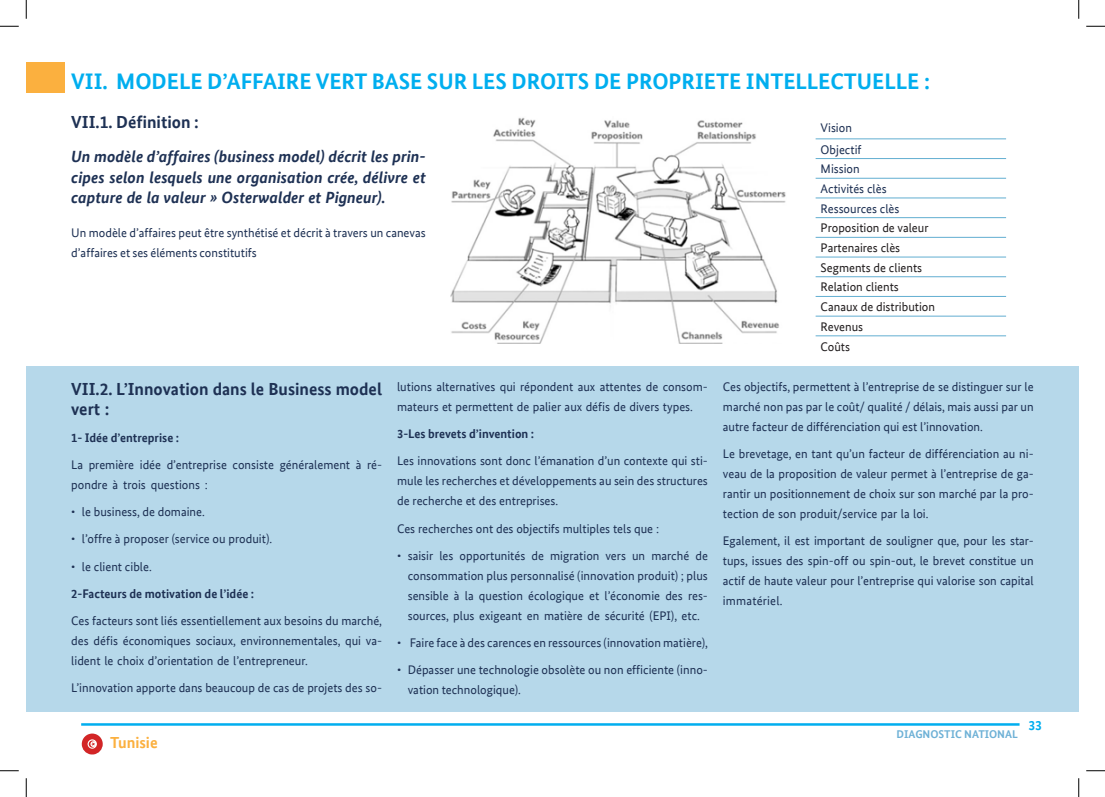
<style>
.page{position:relative;width:1105px;height:797px;background:#fff}
.page>*{position:absolute;margin:0;border:0;box-sizing:border-box;transform-origin:0 0}
.t1{font:700 22.5px "Bundes Sans Office";color:#00aeef}
.t2{font:700 17.5px/20px "Bundes Sans Office";color:#1e3154}
.t3{font:italic 700 16.25px/20px "Bundes Sans Office";color:#1e3154;text-align:justify}
.t4{font:700 16px "Bundes Sans Office";color:#fbb03f}
.t5{font:700 13.75px "Bundes Sans Office";color:#00aeef}
.t6{font:12.5px/20px "Bundes Sans Office";color:#1e3154;text-align:justify}
.t7{font:12.5px "Bundes Sans Office";color:#231f20}
.t8{font:700 12.5px "Bundes Sans Office";color:#1e3154}
.t9{font:700 11.25px "Bundes Sans Office";color:#6eb1d6}
</style>
<div class="page">
<hr style="left:81px;top:723px;width:938px;height:2px;background:#00aeef">
<svg style="left:82px;top:733px;width:21px;height:21px"></svg>
<div style="left:88px;top:739px;width:9px;height:9px;background:#fff;border-radius:50%"></div>
<svg style="left:89px;top:740px;width:6px;height:7px"></svg>
<div style="left:26px;top:366px;width:1053px;height:346px;background:#b6d8ea"></div>
<img style="left:450px;top:117px;width:336px;height:226px">
<hr style="left:816px;top:138px;width:190px;height:1px;background:#62aed1">
<hr style="left:816px;top:158px;width:190px;height:1px;background:#62aed1">
<hr style="left:816px;top:178px;width:190px;height:1px;background:#62aed1">
<hr style="left:816px;top:198px;width:190px;height:1px;background:#62aed1">
<hr style="left:816px;top:217px;width:190px;height:1px;background:#62aed1">
<hr style="left:816px;top:237px;width:190px;height:1px;background:#62aed1">
<hr style="left:816px;top:257px;width:190px;height:1px;background:#62aed1">
<hr style="left:816px;top:276px;width:190px;height:1px;background:#62aed1">
<hr style="left:816px;top:296px;width:190px;height:1px;background:#62aed1">
<hr style="left:816px;top:316px;width:190px;height:1px;background:#62aed1">
<hr style="left:816px;top:335px;width:190px;height:1px;background:#62aed1">
<div style="left:26px;top:62px;width:39px;height:31px;background:#fbb03f"></div>
<svg style="left:0;top:25px;width:19px;height:2px"></svg>
<svg style="left:1086px;top:25px;width:19px;height:2px"></svg>
<svg style="left:0;top:770px;width:19px;height:1px"></svg>
<svg style="left:1086px;top:770px;width:19px;height:1px"></svg>
<svg style="left:25px;top:0;width:2px;height:19px"></svg>
<svg style="left:25px;top:778px;width:2px;height:19px"></svg>
<svg style="left:1078px;top:0;width:1px;height:19px"></svg>
<svg style="left:1078px;top:778px;width:1px;height:19px"></svg>
<p class="t1" style="left:71px;top:68px;width:860px">VII. MODELE D’AFFAIRE VERT BASE SUR LES DROITS DE PROPRIETE INTELLECTUELLE :</p>
<p class="t6" style="left:821px;top:117px;width:33px">Vision</p>
<p class="t6" style="left:821px;top:139px;width:42px">Objectif</p>
<p class="t6" style="left:821px;top:159px;width:41px">Mission</p>
<p class="t6" style="left:821px;top:179px;width:68px">Activités clès</p>
<p class="t6" style="left:821px;top:198px;width:80px">Ressources clès</p>
<p class="t7" style="left:821px;top:221px;width:109px">Proposition de valeur</p>
<p class="t7" style="left:821px;top:241px;width:81px">Partenaires clès</p>
<p class="t7" style="left:821px;top:260px;width:103px">Segments de clients</p>
<p class="t7" style="left:821px;top:280px;width:80px">Relation clients</p>
<p class="t7" style="left:821px;top:300px;width:116px">Canaux de distribution</p>
<p class="t7" style="left:821px;top:319px;width:44px">Revenus</p>
<p class="t7" style="left:821px;top:339px;width:31px">Coûts</p>
<p class="t2" style="left:71px;top:379px;width:312px">VII.2. L’Innovation dans le Business model vert :</p>
<p class="t8" style="left:71px;top:430px;width:109px">1- Idée d’entreprise :</p>
<p class="t6" style="left:71px;top:455px;width:312px">La première idée d’entreprise consiste généralement à ré&shy;pondre à trois questions :</p>
<p class="t6" style="left:71px;top:502px;width:135px">• le business, de domaine.</p>
<p class="t6" style="left:71px;top:529px;width:202px">• l’offre à proposer (service ou produit).</p>
<p class="t6" style="left:71px;top:556px;width:82px">• le client cible.</p>
<p class="t8" style="left:71px;top:586px;width:185px">2-Facteurs de motivation de l’idée :</p>
<p class="t6" style="left:71px;top:610px;width:312px">Ces facteurs sont liés essentiellement aux besoins du marché, des défis économiques sociaux, environnementales, qui va&shy;lident le choix d’orientation de l’entrepreneur.</p>
<p class="t6" style="left:71px;top:677px;width:312px">L’innovation apporte dans beaucoup de cas de projets des so-</p>
<p class="t2" style="left:71px;top:112px;width:129px">VII.1. Définition :</p>
<p class="t3" style="left:71px;top:147px;width:356px">Un modèle d’affaires (business model) décrit les prin&shy;cipes selon lesquels une organisation crée, délivre et capture de la valeur » Osterwalder et Pigneur).</p>
<p class="t6" style="left:71px;top:222px;width:356px">Un modèle d’affaires peut être synthétisé et décrit à travers un canevas d’affaires et ses éléments constitutifs</p>
<p class="t6" style="left:723px;top:377px;width:312px">Ces objectifs, permettent à l’entreprise de se distinguer sur le marché non pas par le coût/ qualité / délais, mais aussi par un autre facteur de différenciation qui est l’innovation.</p>
<p class="t6" style="left:723px;top:444px;width:312px">Le brevetage, en tant qu’un facteur de différenciation au ni&shy;veau de la proposition de valeur permet à l’entreprise de ga&shy;rantir un positionnement de choix sur son marché par la pro&shy;tection de son produit/service par la loi.</p>
<p class="t6" style="left:723px;top:531px;width:312px">Egalement, il est important de souligner que, pour les star&shy;tups, issues des spin-off ou spin-out, le brevet constitue un actif de haute valeur pour l’entreprise qui valorise son capital immatériel.</p>
<p class="t6" style="left:397px;top:377px;width:312px">lutions alternatives qui répondent aux attentes de consom&shy;mateurs et permettent de palier aux défis de divers types.</p>
<p class="t8" style="left:397px;top:427px;width:139px">3-Les brevets d’invention :</p>
<p class="t6" style="left:397px;top:451px;width:312px">Les innovations sont donc l’émanation d’un contexte qui sti&shy;mule les recherches et développements au sein des structures de recherche et des entreprises.</p>
<p class="t6" style="left:397px;top:518px;width:264px">Ces recherches ont des objectifs multiples tels que :</p>
<p class="t6" style="left:408px;top:545px;width:302px;text-indent:-11px">• saisir les opportunités de migration vers un marché de consommation plus personnalisé (innovation produit) ; plus sensible à la question écologique et l’économie des res&shy;sources, plus exigeant en matière de sécurité (EPI), etc.</p>
<p class="t6" style="left:397px;top:632px;width:312px">• Faire face à des carences en ressources (innovation matière),</p>
<p class="t6" style="left:408px;top:659px;width:302px;text-indent:-11px">• Dépasser une technologie obsolète ou non efficiente (inno&shy;vation technologique).</p>
<p class="t4" style="left:110px;top:733px;width:49px">Tunisie</p>
<p class="t9" style="left:897px;top:727px;width:123px">DIAGNOSTIC NATIONAL</p>
<p class="t5" style="left:1028px;top:717px;width:15px">33</p>
</div>
